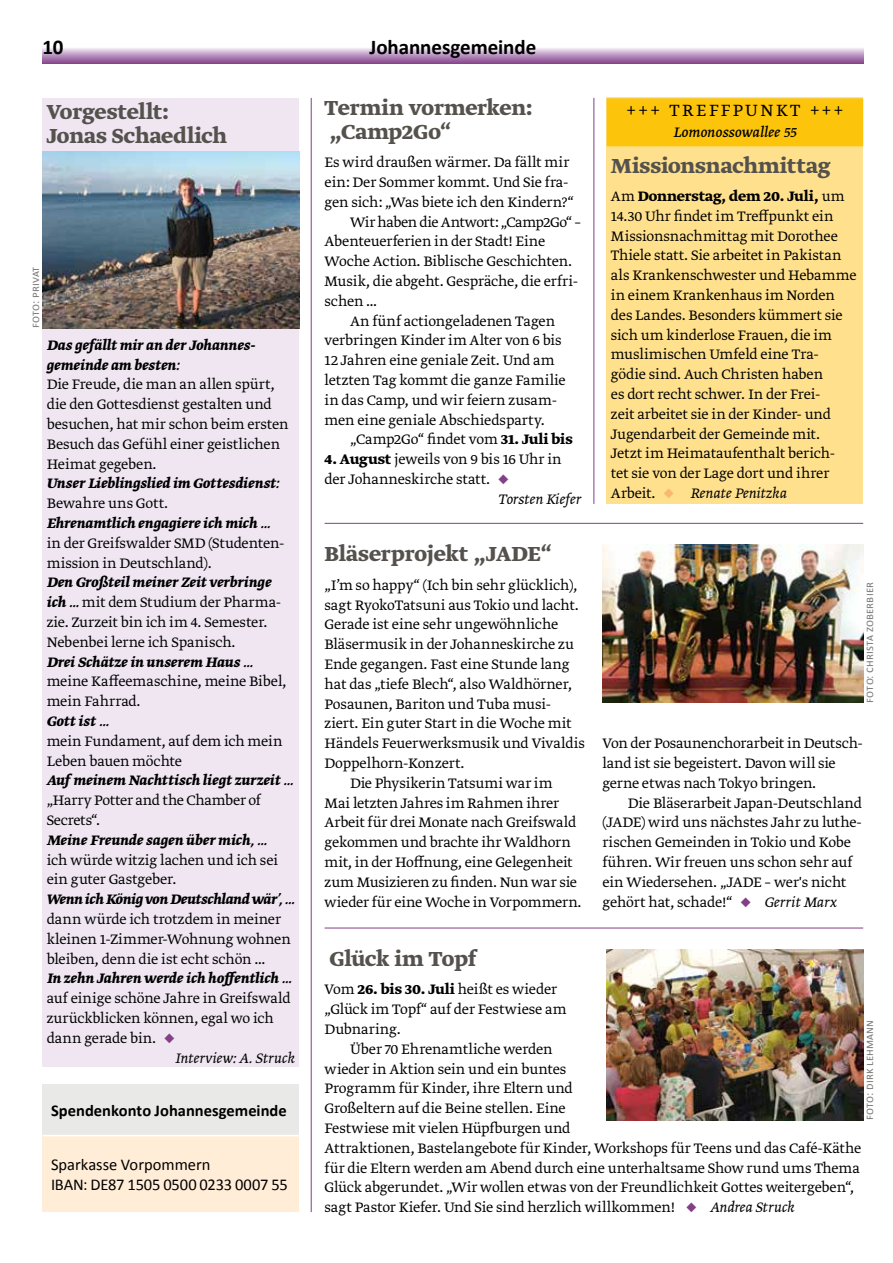
<style>
.page{position:relative;width:893px;height:1263px;background:#fff}
.page>*{position:absolute;margin:0;border:0;box-sizing:border-box;transform-origin:0 0}
.t1{font:700 24px/24px "Greta Text Std";letter-spacing:-.01em;color:#55524e}
.t2{font:700 21px "Calibri";letter-spacing:-.005em;color:#000}
.t3{font:300 19.2px "Greta Text Std";letter-spacing:.135em;color:#000}
.t4{font:16.5px/19.8px "Calibri";letter-spacing:-.005em;color:#000}
.t5{font:700 16.5px "Calibri";color:#000}
.t6{font:300 16.2px/19.8px "Greta Text Std";letter-spacing:-.005em;color:#000}
.t7{font:italic 700 16.2px/19.8px "Greta Text Std";letter-spacing:-.005em;color:#000}
.t8{font:italic 700 16.2px "Greta Text Std";letter-spacing:-.025em;color:#000}
.t9{font:italic 300 16.2px "Greta Text Std";color:#000}
.t10{font:300 16.2px "Greta Text Std";letter-spacing:-.025em;color:#000}
.t11{font:italic 16.2px "Greta Text Std";letter-spacing:.005em;color:#000}
.t12{font:12px "Calibri";letter-spacing:.01em;color:#7f7c7a}
.s1{font-weight:700;font-style:italic}
.s2{color:#834087}
.s3{font-weight:700}
.s4{color:#f9b771}
.s5{font-style:italic}
</style>
<div class="page">
<svg style="left:43px;top:48px;width:820px;height:16px;background:#b891bd"></svg>
<hr style="left:325px;top:523px;width:538px;height:1px;background:#834087">
<div style="left:43px;top:1084px;width:256px;height:51px;background:#e9e9e8"></div>
<div style="left:43px;top:1135px;width:256px;height:77px;background:#ffedd7"></div>
<hr style="left:43px;top:1135px;width:256px;height:1px;background:#fff">
<hr style="left:311px;top:98px;width:1px;height:1114px;background:#834087">
<div style="left:43px;top:98px;width:256px;height:969px;background:#efe6f2"></div>
<img style="left:43px;top:152px;width:256px;height:176px">
<img style="left:607px;top:949px;width:256px;height:171px">
<hr style="left:325px;top:928px;width:538px;height:1px;background:#834087">
<hr style="left:593px;top:98px;width:1px;height:406px;background:#834087">
<div style="left:607px;top:98px;width:256px;height:406px;background:#ffe18d"></div>
<div style="left:607px;top:98px;width:256px;height:48px;background:#fdc40c"></div>
<img style="left:602px;top:544px;width:261px;height:159px">
<p class="t2" style="left:43px;top:34px;width:22px">10</p>
<p class="t2" style="left:369px;top:34px;width:168px">Johannesgemeinde</p>
<h1 class="t1" style="left:47px;top:101px;width:182px">Vorgestellt:<br>Jonas Schaedlich</h1>
<p class="t12" style="left:28px;top:328px;width:63px;rotate:-90deg">foto: privat</p>
<p class="t7" style="left:47px;top:336px;width:210px">Das gefällt mir an der Johannes&shy;gemeinde am besten:</p>
<p class="t6" style="left:47px;top:375px;width:243px">Die Freude, die man an allen spürt, die den Gottesdienst gestalten und besuchen, hat mir schon beim ersten<br>Besuch das Gefühl einer geistlichen<br>Heimat gegeben.</p>
<p class="t7" style="left:47px;top:474px;width:234px">Unser Lieblingslied im Gottesdienst:</p>
<p class="t6" style="left:47px;top:494px;width:123px">Bewahre uns Gott.</p>
<p class="t7" style="left:47px;top:514px;width:225px">Ehrenamtlich engagiere ich mich …</p>
<p class="t6" style="left:47px;top:534px;width:239px">in der Greifswalder SMD (Studenten&shy;mission in Deutschland).</p>
<p class="t6" style="left:47px;top:573px;width:236px"><span class="s1">Den Großteil meiner Zeit verbringe ich …</span> mit dem Studium der Pharma&shy;zie. Zurzeit bin ich im 4. Semester.<br>Nebenbei lerne ich Spanisch.</p>
<p class="t7" style="left:47px;top:653px;width:208px">Drei Schätze in unserem Haus …</p>
<p class="t6" style="left:47px;top:672px;width:241px">meine Kaffeemaschine, meine Bibel, mein Fahrrad.</p>
<p class="t7" style="left:47px;top:712px;width:64px">Gott ist …</p>
<p class="t6" style="left:47px;top:732px;width:237px">mein Fundament, auf dem ich mein<br>Leben bauen möchte</p>
<p class="t7" style="left:47px;top:771px;width:248px">Auf meinem Nachttisch liegt zurzeit …</p>
<p class="t6" style="left:47px;top:791px;width:215px">„Harry Potter and the Chamber of<br>Secrets“.</p>
<p class="t7" style="left:47px;top:831px;width:222px">Meine Freunde sagen über mich, …</p>
<p class="t6" style="left:47px;top:851px;width:233px">ich würde witzig lachen und ich sei ein guter Gastgeber.</p>
<p class="t8" style="left:47px;top:890px;width:250px">Wenn ich König von Deutschland wär’, …</p>
<p class="t6" style="left:47px;top:910px;width:246px">dann würde ich trotzdem in meiner kleinen 1-Zimmer-Wohnung wohnen bleiben, denn die ist echt schön …</p>
<p class="t7" style="left:47px;top:969px;width:247px">In zehn Jahren werde ich hoffentlich …</p>
<p class="t6" style="left:47px;top:989px;width:245px">auf einige schöne Jahre in Greifswald</p>
<p class="t6" style="left:47px;top:1009px;width:229px">zurückblicken können, egal wo ich</p>
<p class="t6" style="left:47px;top:1029px;width:130px">dann gerade bin. <span class="s2">◆</span></p>
<p class="t9" style="left:175px;top:1048px;width:121px">Interview: A. Struck</p>
<p class="t5" style="left:51px;top:1100px;width:237px">Spendenkonto Johannesgemeinde</p>
<p class="t4" style="left:51px;top:1154px;width:238px">Sparkasse Vorpommern<br>IBAN: DE87 1505 0500 0233 0007 55</p>
<h1 class="t1" style="left:325px;top:97px;width:210px">Termin vormerken: „Camp2Go“</h1>
<p class="t6" style="left:325px;top:153px;width:246px">Es wird draußen wärmer. Da fällt mir</p>
<p class="t6" style="left:325px;top:173px;width:245px">ein: Der Sommer kommt. Und Sie fra-</p>
<p class="t6" style="left:325px;top:193px;width:251px">gen sich: „Was biete ich den Kindern?“</p>
<p class="t10" style="left:350px;top:212px;width:233px">Wir haben die Antwort: „Camp2Go“ –</p>
<p class="t6" style="left:325px;top:233px;width:222px">Abenteuerferien in der Stadt! Eine</p>
<p class="t6" style="left:325px;top:252px;width:249px">Woche Action. Biblische Geschichten.</p>
<p class="t6" style="left:325px;top:272px;width:255px">Musik, die abgeht. Gespräche, die erfri-</p>
<p class="t6" style="left:325px;top:292px;width:54px">schen …</p>
<p class="t6" style="left:350px;top:312px;width:206px">An fünf actiongeladenen Tagen</p>
<p class="t6" style="left:325px;top:332px;width:239px">verbringen Kinder im Alter von 6 bis</p>
<p class="t6" style="left:325px;top:351px;width:232px">12 Jahren eine geniale Zeit. Und am</p>
<p class="t6" style="left:325px;top:371px;width:243px">letzten Tag kommt die ganze Familie</p>
<p class="t6" style="left:325px;top:391px;width:232px">in das Camp, und wir feiern zusam-</p>
<p class="t6" style="left:325px;top:411px;width:222px">men eine geniale Abschiedsparty.</p>
<p class="t6" style="left:350px;top:430px;width:224px">„Camp2Go“ findet vom <span class="s3">31. Juli bis</span></p>
<p class="t6" style="left:325px;top:450px;width:238px"><span class="s3">4. August</span> jeweils von 9 bis 16 Uhr in</p>
<p class="t6" style="left:325px;top:470px;width:186px">der Johanneskirche statt. <span class="s2">◆</span></p>
<p class="t9" style="left:498px;top:490px;width:85px">Torsten Kiefer</p>
<h1 class="t1" style="left:325px;top:543px;width:229px">Bläserprojekt „JADE“</h1>
<p class="t6" style="left:325px;top:576px;width:254px">„I’m so happy“ (Ich bin sehr glücklich),</p>
<p class="t6" style="left:325px;top:596px;width:256px">sagt RyokoTatsuni aus Tokio und lacht.</p>
<p class="t6" style="left:325px;top:615px;width:235px">Gerade ist eine sehr ungewöhnliche</p>
<p class="t6" style="left:325px;top:635px;width:251px">Bläsermusik in der Johanneskirche zu</p>
<p class="t6" style="left:325px;top:655px;width:247px">Ende gegangen. Fast eine Stunde lang</p>
<p class="t6" style="left:325px;top:675px;width:249px">hat das „tiefe Blech“, also Waldhörner,</p>
<p class="t6" style="left:325px;top:695px;width:228px">Posaunen, Bariton und Tuba musi-</p>
<p class="t6" style="left:325px;top:714px;width:249px">ziert. Ein guter Start in die Woche mit</p>
<p class="t6" style="left:325px;top:734px;width:262px">Händels Feuerwerksmusik und Vivaldis</p>
<p class="t6" style="left:325px;top:754px;width:142px">Doppelhorn-Konzert.</p>
<p class="t6" style="left:350px;top:774px;width:204px">Die Physikerin Tatsumi war im</p>
<p class="t6" style="left:325px;top:794px;width:236px">Mai letzten Jahres im Rahmen ihrer</p>
<p class="t6" style="left:325px;top:813px;width:253px">Arbeit für drei Monate nach Greifswald</p>
<p class="t6" style="left:325px;top:833px;width:248px">gekommen und brachte ihr Waldhorn</p>
<p class="t6" style="left:325px;top:853px;width:250px">mit, in der Hoffnung, eine Gelegenheit</p>
<p class="t6" style="left:325px;top:873px;width:254px">zum Musizieren zu finden. Nun war sie</p>
<p class="t6" style="left:325px;top:893px;width:259px">wieder für eine Woche in Vorpommern.</p>
<p class="t3" style="left:627px;top:99px;width:218px">+++ TREFFPUNKT +++</p>
<p class="t11" style="left:673px;top:123px;width:125px">Lomonossowallee 55</p>
<h1 class="t1" style="left:611px;top:155px;width:221px">Missionsnachmittag</h1>
<p class="t6" style="left:611px;top:187px;width:247px">Am <span class="s3">Donnerstag, dem 20. Juli,</span> um 14.30 Uhr findet im Treffpunkt ein Missionsnachmittag mit Dorothee Thiele statt. Sie arbeitet in Pakistan als Krankenschwester und Hebamme in einem Krankenhaus im Norden des Landes. Besonders kümmert sie sich um kinderlose Frauen, die im muslimischen Umfeld eine Tra&shy;gödie sind. Auch Christen haben<br>es dort recht schwer. In der Frei-<br>zeit arbeitet sie in der Kinder- und Jugendarbeit der Gemeinde mit.<br>Jetzt im Heimataufenthalt berich&shy;tet sie von der Lage dort und ihrer Arbeit. <span class="s4">◆</span> -<span class="s5">Renate Penitzka</span></p>
<p class="t12" style="left:862px;top:703px;width:122px;rotate:-90deg">foto: christa zoberbier</p>
<p class="t6" style="left:602px;top:734px;width:262px">Von der Posaunenchorarbeit in Deutsch&shy;land ist sie begeistert. Davon will sie gerne etwas nach Tokyo bringen.</p>
<p class="t6" style="left:602px;top:794px;width:261px;text-indent:26px">Die Bläserarbeit Japan-Deutschland (JADE) wird uns nächstes Jahr zu luthe&shy;rischen Gemeinden in Tokio und Kobe führen. Wir freuen uns schon sehr auf ein Wiedersehen. „JADE – wer's nicht gehört hat, schade!“ <span class="s2">◆</span> <span class="s5">Gerrit Marx</span></p>
<h1 class="t1" style="left:330px;top:948px;width:150px">Glück im Topf</h1>
<p class="t6" style="left:325px;top:980px;width:244px">Vom <span class="s3">26. bis 30. Juli</span> heißt es wieder „Glück im Topf“ auf der Festwiese am<br>Dubnaring.</p>
<p class="t6" style="left:325px;top:1040px;width:538px;text-indent:26px">Über 70 Ehrenamtliche werden<br>wieder in Aktion sein und ein buntes<br>Programm für Kinder, ihre Eltern und<br>Großeltern auf die Beine stellen. Eine<br>Festwiese mit vielen Hüpfburgen und<br>Attraktionen, Bastelangebote für Kinder, Workshops für Teens und das Café-Käthe für die Eltern werden am Abend durch eine unterhaltsame Show rund ums Thema Glück abgerundet. „Wir wollen etwas von der Freundlichkeit Gottes weitergeben“, sagt Pastor Kiefer. Und Sie sind herzlich willkommen! <span class="s2">◆</span> <span class="s5">Andrea Struck</span></p>
<p class="t12" style="left:862px;top:1120px;width:102px;rotate:-90deg">foto: dirk lehmann</p>
</div>
